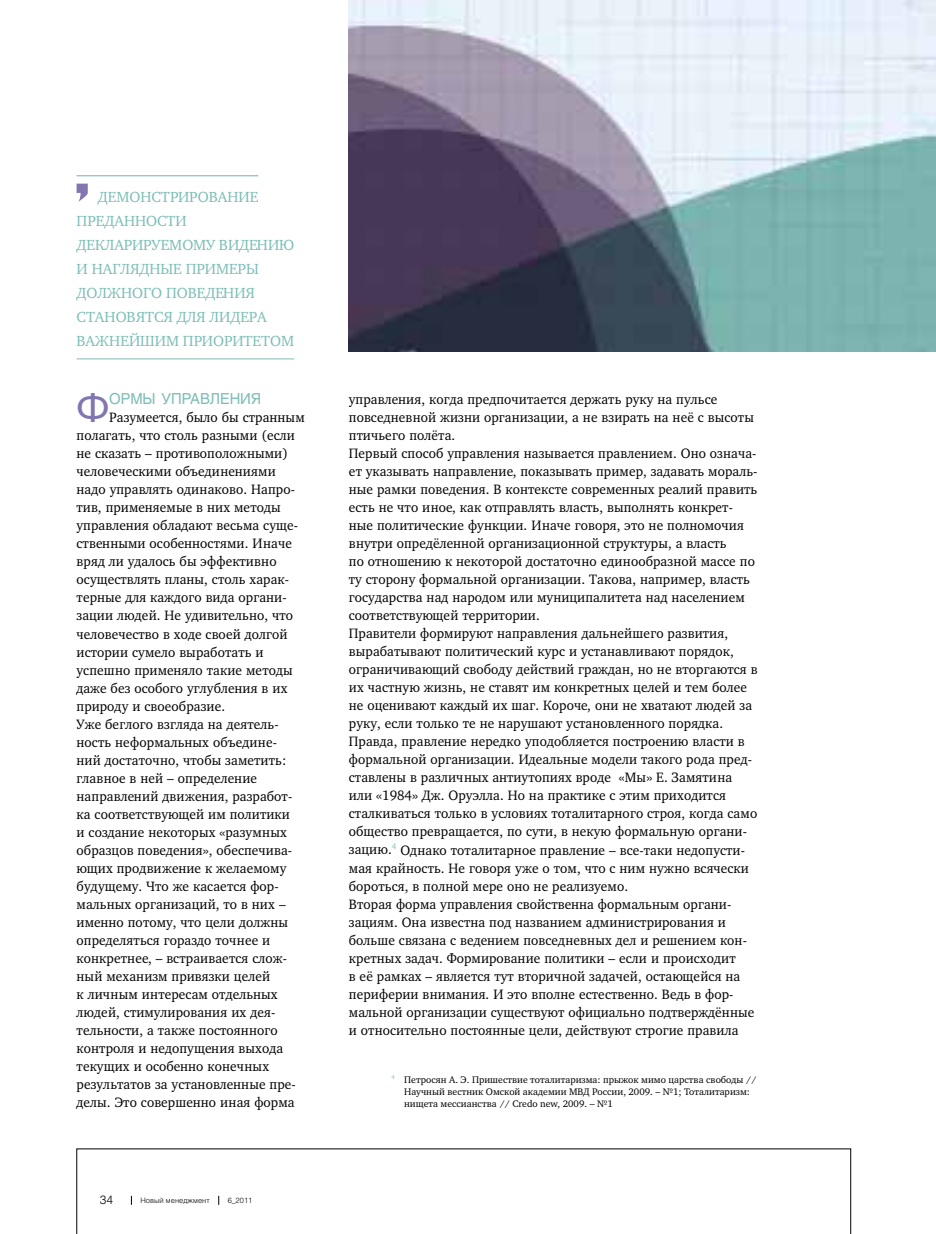
<style>
.page{position:relative;width:936px;height:1234px;background:#fff}
.page>*{position:absolute;margin:0;border:0;box-sizing:border-box;transform-origin:0 0}
.t1{font:39.75px "Helios";color:#8276b1}
.t2{font:15px/24px "Charter C";letter-spacing:.13em;color:#7dbdb7}
.t3{font:15px "Helios";letter-spacing:-.005em;color:#7dbdb7}
.t4{font:13.95px/18px "Charter C";letter-spacing:.01em;color:#000;scale:.96 1}
.t5{font:300 12px "Helios";color:#000}
.t6{font:9.75px/12px "Charter C";color:#000}
.t7{font:300 7.5px "Helios";color:#000}
</style>
<div class="page">
<img style="left:349px;top:0;width:586px;height:351px">
<hr style="left:77px;top:175px;width:181px;height:1px;background:#7dbdb7">
<hr style="left:77px;top:358px;width:217px;height:1px;background:#7dbdb7">
<svg style="left:77px;top:183px;width:11px;height:19px"></svg>
<svg style="left:77px;top:1148px;width:773px;height:85px"></svg>
<p class="t2" style="left:88px;top:185px;width:41px">демонст</p>
<p class="t2" style="left:170px;top:185px;width:39px">рировани</p>
<p class="t2" style="left:250px;top:185px;width:10px">е</p>
<p class="t2" style="left:77px;top:209px;width:106px">преданности декларируемому</p>
<p class="t2" style="left:77px;top:233px;width:219px;text-indent:172px">ени ю и наглядные примеры должного пов</p>
<p class="t2" style="left:219px;top:233px;width:11px">вид</p>
<p class="t2" style="left:197px;top:281px;width:58px">едения</p>
<p class="t2" style="left:77px;top:305px;width:11px">станов</p>
<p class="t2" style="left:77px;top:305px;width:197px;text-indent:59px">ятся для лидера важнейшим приоритетом</p>
<h1 class="t1" style="left:77px;top:384px;width:34px">Ф</h1>
<p class="t3" style="left:109px;top:390px;width:154px">ормы управления</p>
<p class="t4" style="left:77px;top:409px;width:239px;text-indent:33px">Разумеется, было бы странным полагать, что столь разными (если не сказать – противоположными) человеческими объединениями надо управлять одинаково. Напро&shy;тив, применяемые в них методы управления обладают весьма суще&shy;ственными особенностями. Иначе вряд ли удалось бы эффективно осуществлять планы, столь харак&shy;терные для каждого вида органи&shy;зации людей. Не удивительно, что человечество в ходе своей долгой истории сумело выработать и успешно применяло такие методы даже без особого углубления в их природу и своеобразие.<br>Уже беглого взгляда на деятель&shy;ность неформальных объедине&shy;ний достаточно, чтобы заметить: главное в ней – определение направлений движения, разработ&shy;ка соответствующей им политики<br>и создание некоторых «разумных образцов поведения», обеспечива&shy;ющих продвижение к желаемому будущему. Что же касается фор&shy;мальных организаций, то в них – именно потому, что цели должны определяться гораздо точнее и конкретнее, – встраивается слож&shy;ный механизм привязки целей<br>к личным интересам отдельных людей, стимулирования их дея&shy;тельности, а также постоянного контроля и недопущения выхода текущих и особенно конечных результатов за установленные пре&shy;делы. Это совершенно иная форма</p>
<p class="t5" style="left:100px;top:1192px;width:15px">34</p>
<p class="t7" style="left:140px;top:1195px;width:71px">Новый менеджмент</p>
<p class="t7" style="left:228px;top:1195px;width:26px">6_2011</p>
<p class="t4" style="left:349px;top:390px;width:427px">управления, когда предпочитается держать руку на пульсе повседневной жизни организации, а не взирать на неё с высоты птичьего полёта.<br>Первый способ управления называется правлением. Оно означа&shy;ет указывать направление, показывать пример, задавать мораль&shy;ные рамки поведения. В контексте современных реалий править есть не что иное, как отправлять власть, выполнять конкрет&shy;ные политические функции. Иначе говоря, это не полномочия внутри опредёленной организационной структуры, а власть<br>по отношению к некоторой достаточно единообразной массе по ту сторону формальной организации. Такова, например, власть государства над народом или муниципалитета над населением соответствующей территории.<br>Правители формируют направления дальнейшего развития, вырабатывают политический курс и устанавливают порядок, ограничивающий свободу действий граждан, но не вторгаются в их частную жизнь, не ставят им конкретных целей и тем более не оценивают каждый их шаг. Короче, они не хватают людей за руку, если только те не нарушают установленного порядка.<br>Правда, правление нередко уподобляется построению власти в формальной организации. Идеальные модели такого рода пред&shy;ставлены в различных антиутопиях вроде «Мы» Е. Замятина или «1984» Дж. Оруэлла. Но на практике с этим приходится сталкиваться только в условиях тоталитарного строя, когда само общество превращается, по сути, в некую формальную органи&shy;зацию.<sup>4</sup> Однако тоталитарное правление – все-таки недопусти&shy;мая крайность. Не говоря уже о том, что с ним нужно всячески бороться, в полной мере оно не реализуемо.<br>Вторая форма управления свойственна формальным органи&shy;зациям. Она известна под названием администрирования и больше связана с ведением повседневных дел и решением кон&shy;кретных задач. Формирование политики – если и происходит<br>в её рамках – является тут вторичной задачей, остающейся на периферии внимания. И это вполне естественно. Ведь в фор&shy;мальной организации существуют официально подтверждённые и относительно постоянные цели, действуют строгие правила</p>
<p class="t6" style="left:404px;top:1073px;width:354px;text-indent:-13px"><sup>4</sup> Петросян А. Э. Пришествие тоталитаризма: прыжок мимо царства свободы //<br>Научный вестник Омской академии МВД России, 2009. – №1; Тоталитаризм: нищета мессианства // Credo new, 2009. – №1</p>
</div>
